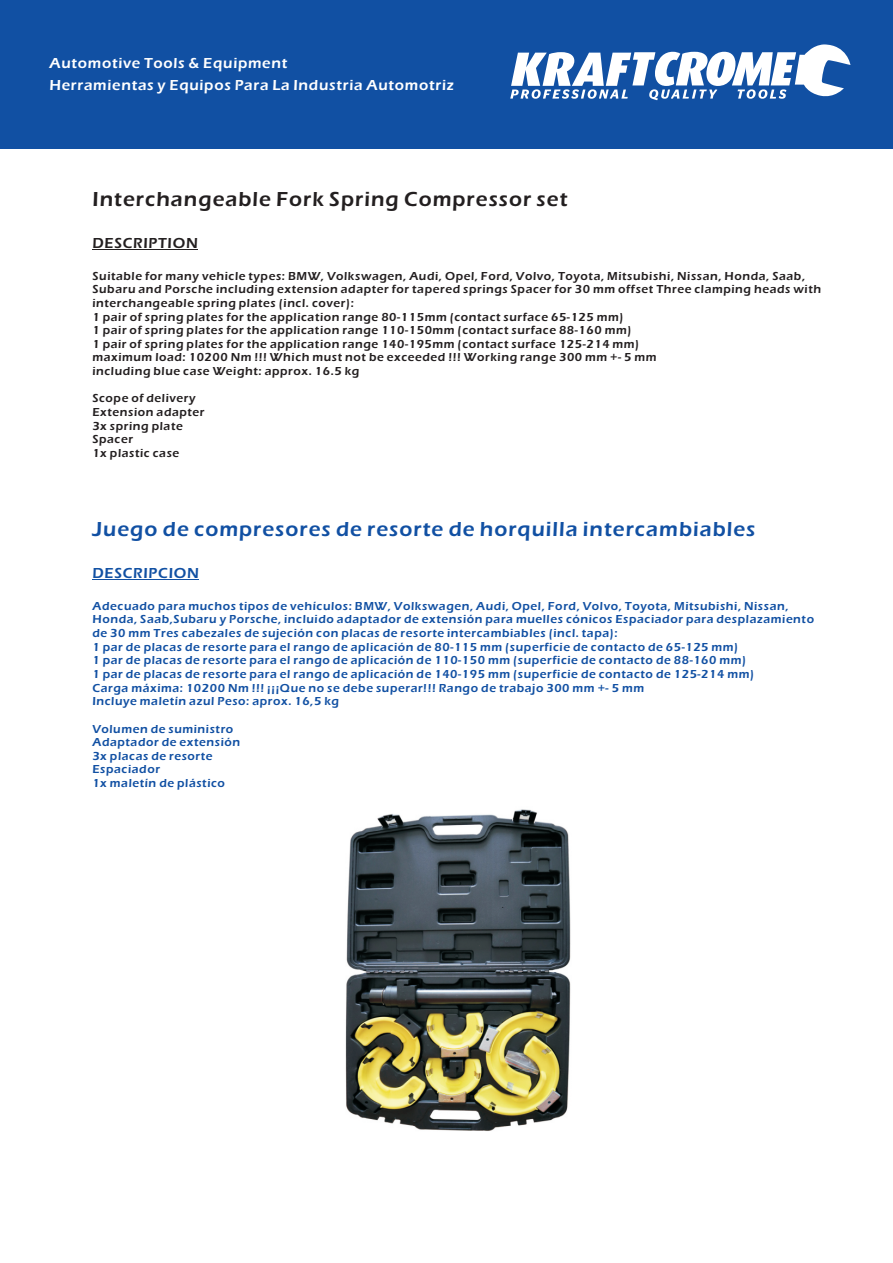
<style>
.page{position:relative;width:893px;height:1263px;background:#fff}
.page>*{position:absolute;margin:0;border:0;box-sizing:border-box;transform-origin:0 0}
.t1{font:600 21px "Eras ITC";letter-spacing:.05em;color:#1150a3}
.t2{font:600 21px "Eras ITC";letter-spacing:.05em;color:#231f20}
.t3{font:600 15px/22.2px "Eras ITC";letter-spacing:.05em;color:#fff}
.t4{font:600 15px "Eras ITC";letter-spacing:.05em;color:#231f20}
.t5{font:600 15px "Eras ITC";letter-spacing:.05em;color:#1150a3}
.t6{font:600 12px/13.6px "Eras ITC";letter-spacing:.05em;color:#1150a3}
.t7{font:600 12px/13.6px "Eras ITC";letter-spacing:.05em;color:#231f20}
</style>
<div class="page">
<div style="left:0;top:0;width:893px;height:149px;background:#1150a3"></div>
<svg style="left:510px;top:44px;width:340px;height:56px"></svg>
<hr style="left:92px;top:249px;width:106px;height:1px;background:#231f20">
<hr style="left:92px;top:580px;width:107px;height:1px;background:#1150a3">
<img style="left:345px;top:809px;width:226px;height:322px">
<p class="t3" style="left:49px;top:54px;width:406px">Automotive Tools &amp; Equipment<br>Herramientas y Equipos Para La Industria Automotriz</p>
<h1 class="t2" style="left:92px;top:191px;width:476px">Interchangeable Fork Spring Compressor set</h1>
<p class="t4" style="left:92px;top:238px;width:107px">DESCRIPTION</p>
<p class="t7" style="left:92px;top:270px;width:730px">Suitable for many vehicle types: BMW, Volkswagen, Audi, Opel, Ford, Volvo, Toyota, Mitsubishi, Nissan, Honda, Saab, Subaru and Porsche including extension adapter for tapered springs Spacer for 30 mm offset Three clamping heads with interchangeable spring plates (incl. cover):<br>1 pair of spring plates for the application range 80-115mm (contact surface 65-125 mm)<br>1 pair of spring plates for the application range 110-150mm (contact surface 88-160 mm)<br>1 pair of spring plates for the application range 140-195mm (contact surface 125-214 mm)<br>maximum load: 10200 Nm !!! Which must not be exceeded !!! Working range 300 mm +- 5 mm<br>including blue case Weight: approx. 16.5 kg</p>
<p class="t7" style="left:92px;top:393px;width:114px">Scope of delivery<br>Extension adapter<br>3x spring plate<br>Spacer<br>1x plastic case</p>
<h1 class="t1" style="left:92px;top:521px;width:664px">Juego de compresores de resorte de horquilla intercambiables</h1>
<p class="t5" style="left:92px;top:568px;width:108px">DESCRIPCION</p>
<p class="t6" style="left:92px;top:600px;width:723px">Adecuado para muchos tipos de vehículos: BMW, Volkswagen, Audi, Opel, Ford, Volvo, Toyota, Mitsubishi, Nissan, Honda, Saab,Subaru y Porsche, incluido adaptador de extensión para muelles cónicos Espaciador para desplazamiento de 30 mm Tres cabezales de sujeción con placas de resorte intercambiables (incl. tapa):<br>1 par de placas de resorte para el rango de aplicación de 80-115 mm (superficie de contacto de 65-125 mm)<br>1 par de placas de resorte para el rango de aplicación de 110-150 mm (superficie de contacto de 88-160 mm)<br>1 par de placas de resorte para el rango de aplicación de 140-195 mm (superficie de contacto de 125-214 mm)<br>Carga máxima: 10200 Nm !!! ¡¡¡Que no se debe superar!!! Rango de trabajo 300 mm +- 5 mm<br>Incluye maletín azul Peso: aprox. 16,5 kg</p>
<p class="t6" style="left:92px;top:723px;width:149px">Volumen de suministro<br>Adaptador de extensión<br>3x placas de resorte<br>Espaciador<br>1x maletín de plástico</p>
</div>
